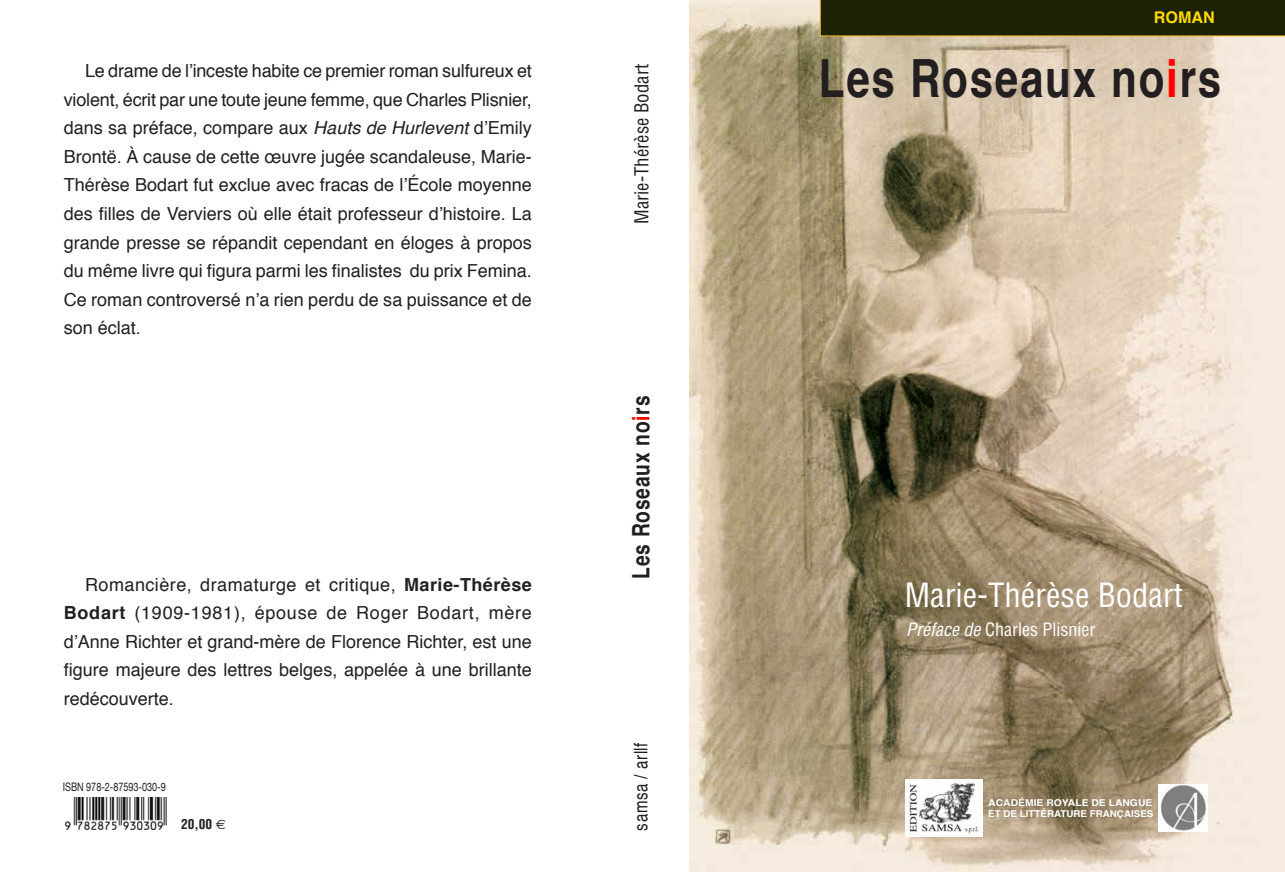
<style>
.page{position:relative;width:1285px;height:872px;background:#fff}
.page>*{position:absolute;margin:0;border:0;box-sizing:border-box;transform-origin:0 0}
.t1{font:700 52.65px "Helvetica";letter-spacing:.04em;color:#231f20;scale:.8 1}
.t2{font:condensed 32.55px "Helvetica";color:#fff}
.t3{font:700 24px "Helvetica";letter-spacing:.04em;color:#231f20;scale:.8 1}
.t4{font:condensed 18.75px "Helvetica";color:#231f20}
.t5{font:18.75px "Helvetica";letter-spacing:.04em;color:#231f20;scale:.8 1}
.t6{font:18px/28.5px "Helvetica";color:#231f20;text-align:justify}
.t7{font:condensed 18px "Helvetica";color:#fff}
.t8{font:700 16.05px "Helvetica";color:#ffdb01}
.t9{font:700 condensed 13.5px "Helvetica";color:#231f20}
.t10{font:11.7px "Helvetica Neue";color:#231f20;scale:.77 1}
.t11{font:700 9.45px/11.2px "Helvetica";color:#fff;scale:1.1 1}
.s1{font-style:italic}
.s2{font-weight:700}
.s3{font-family:"Euro Sans";font-weight:400;font-stretch:normal}
.s4{color:#f00}
</style>
<div class="page">
<img style="left:689px;top:0;width:595px;height:872px">
<img style="left:1158px;top:784px;width:49px;height:47px">
<img style="left:905px;top:780px;width:77px;height:56px">
<svg style="left:66px;top:829px;width:95px;height:1px"></svg>
<img style="left:64px;top:797px;width:103px;height:32px">
<div style="left:819px;top:0;width:465px;height:36px;background:#1c2204"></div>
<p class="t6" style="left:64px;top:57px;width:469px;text-indent:21px">Le drame de l’inceste habite ce premier roman sulfureux et violent, écrit par une toute jeune femme, que Charles Plisnier, dans sa préface, compare aux <span class="s1">Hauts de Hurlevent</span> d’Emily Brontë. À cause de cette œuvre jugée scandaleuse, Marie-Thérèse Bodart fut exclue avec fracas de l’École moyenne des filles de Verviers où elle était professeur d’histoire. La grande presse se répandit cependant en éloges à propos du même livre qui figura parmi les finalistes du prix Femina.<br>Ce roman controversé n’a rien perdu de sa puissance et de son éclat.</p>
<p class="t6" style="left:64px;top:570px;width:469px;text-indent:21px">Romancière, dramaturge et critique, <span class="s2">Marie-Thérèse Bodart</span> (1909-1981), épouse de Roger Bodart, mère d’Anne Richter et grand-mère de Florence Richter, est une figure majeure des lettres belges, appelée à une brillante redécouverte.</p>
<p class="t10" style="left:63px;top:780px;width:135px">ISBN 978-2-87593-030-9</p>
<p class="t9" style="left:181px;top:815px;width:46px">20,00 <span class="s3">E</span></p>
<p class="t4" style="left:629px;top:224px;width:161px;rotate:-90deg">Marie-Thérèse Bodart</p>
<h3 class="t3" style="left:621px;top:579px;width:230px;rotate:-90deg">Les Roseaux no<span class="s4">i</span>rs</h3>
<p class="t5" style="left:626px;top:830px;width:112px;rotate:-90deg">samsa / arllf</p>
<p class="t8" style="left:1153px;top:5px;width:62px">ROMAN</p>
<h1 class="t1" style="left:818px;top:36px;width:504px">Les Roseaux no<span class="s4">i</span>rs</h1>
<h2 class="t2" style="left:904px;top:575px;width:279px">Marie-Thérèse Bodart</h2>
<p class="t7" style="left:905px;top:618px;width:191px"><span class="s1">Préface de</span> Charles Plisnier</p>
<p class="t11" style="left:988px;top:796px;width:151px">ACADÉMIE ROYALE DE LANGUE<br>ET DE LITTÉRATURE FRANÇAISES</p>
</div>
